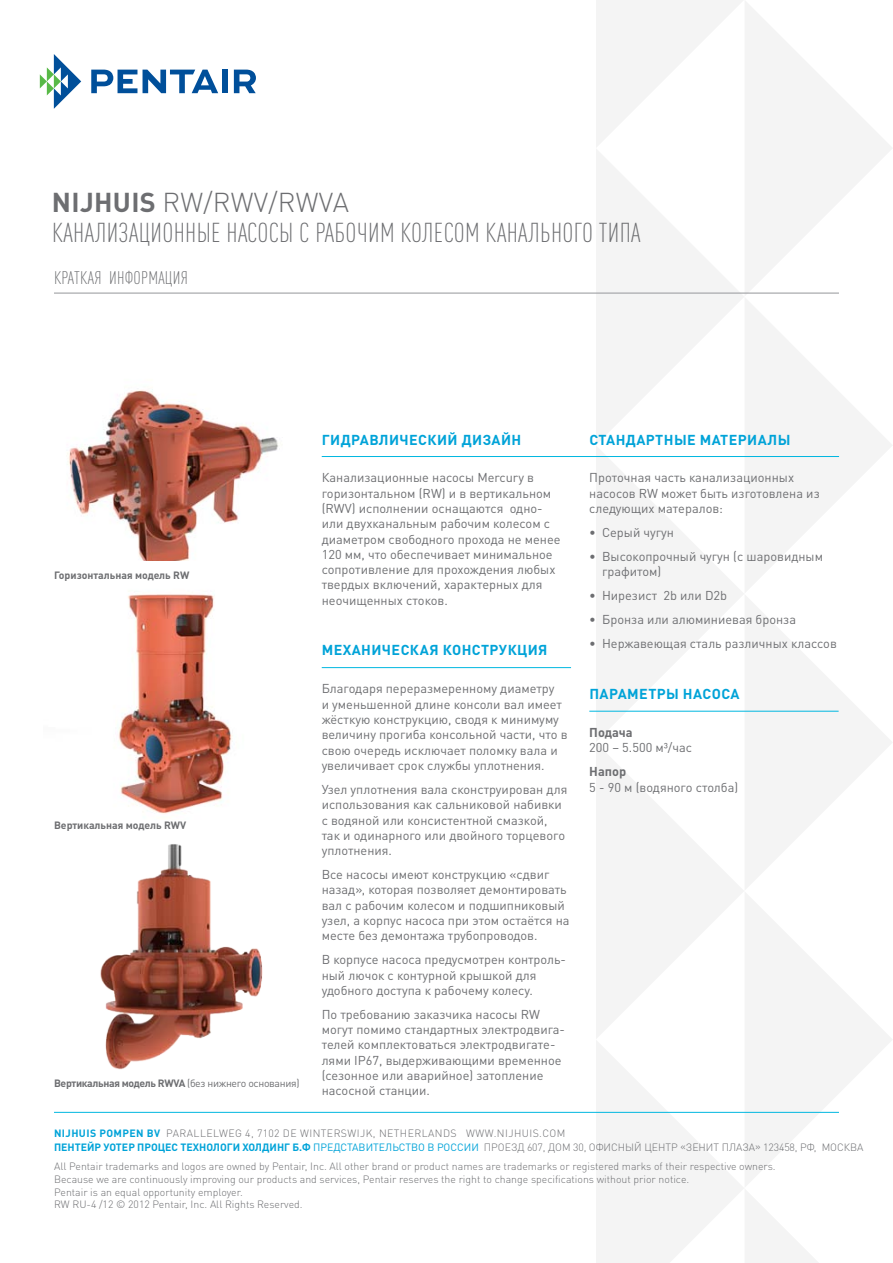
<style>
.page{position:relative;width:893px;height:1263px;background:#fff}
.page>*{position:absolute;margin:0;border:0;box-sizing:border-box;transform-origin:0 0}
.t1{font:300 condensed 27px/30px "DIN Pro";letter-spacing:.01em;color:#6d6e71}
.t2{font:300 condensed 18px "DIN Pro";letter-spacing:.01em;color:#6d6e71}
.t3{font:700 14.25px "DIN Pro";letter-spacing:.03em;color:#00a3d8}
.t4{font:12.75px/15.3px "DIN Pro";color:#6d6e71}
.t5{font:700 12.75px "DIN Pro";color:#6d6e71}
.t6{font:300 10.5px/12.8px "DIN Pro";color:#6d6e71}
.t7{font:300 10.5px/14.2px "DIN Pro";letter-spacing:.03em;color:#6d6e71}
.t8{font:700 10.5px "DIN Pro";color:#6d6e71}
.t9{font:700 10.5px "DIN Pro";letter-spacing:.04em;color:#00a3d8}
.s1{font-weight:700;font-stretch:normal}
.s2{font-stretch:normal}
.s3{font-weight:400}
.s4{font-weight:700;color:#00a3d8}
.s5{font-weight:400;color:#00a3d8}
.s6{font-weight:300;color:#6d6e71}
</style>
<div class="page">
<svg style="left:596px;top:0;width:296px;height:148px"></svg>
<svg style="left:596px;top:148px;width:296px;height:297px"></svg>
<svg style="left:596px;top:445px;width:296px;height:297px"></svg>
<svg style="left:596px;top:742px;width:296px;height:370px"></svg>
<svg style="left:596px;top:1039px;width:237px;height:224px;fill:#f4f4f4"></svg>
<hr style="left:54px;top:1112px;width:785px;height:1px;background:#00b7e0">
<svg style="left:40px;top:54px;width:41px;height:55px"></svg>
<svg style="left:91px;top:70px;width:46px;height:23px"></svg>
<svg style="left:143px;top:70px;width:75px;height:23px"></svg>
<div style="left:222px;top:70px;width:6px;height:23px;background:#004f9a"></div>
<svg style="left:234px;top:70px;width:22px;height:23px"></svg>
<hr style="left:54px;top:293px;width:785px;height:1px;background:#95979a">
<hr style="left:322px;top:456px;width:517px;height:1px;background:#00b7e0">
<hr style="left:322px;top:667px;width:249px;height:1px;background:#00b7e0">
<img style="left:67px;top:389px;width:212px;height:172px">
<img style="left:118px;top:594px;width:115px;height:220px">
<img style="left:100px;top:844px;width:163px;height:226px">
<hr style="left:589px;top:711px;width:250px;height:1px;background:#00b7e0">
<h1 class="t1" style="left:52px;top:186px;width:590px"><span class="s1">NIJHUIS</span> <span class="s2">RW/RWV/RWVA<br></span>КАНАЛИЗАЦИОННЫЕ НАСОСЫ С РАБОЧИМ КОЛЕСОМ КАНАЛЬНОГО ТИПА</h1>
<h2 class="t2" style="left:54px;top:265px;width:135px">КРАТКАЯ ИНФОРМАЦИЯ</h2>
<p class="t8" style="left:54px;top:566px;width:137px">ГОРИЗОНТАЛЬНАЯ МОДЕЛЬ RW</p>
<p class="t8" style="left:54px;top:817px;width:134px">ВЕРТИКАЛЬНАЯ МОДЕЛЬ RWV</p>
<p class="t8" style="left:54px;top:1074px;width:247px">ВЕРТИКАЛЬНАЯ МОДЕЛЬ RWVA <span class="s3">(без нижнего основания)</span></p>
<p class="t3" style="left:322px;top:428px;width:201px">ГИДРАВЛИЧЕСКИЙ ДИЗАЙН</p>
<p class="t3" style="left:589px;top:428px;width:203px">СТАНДАРТНЫЕ МАТЕРИАЛЫ</p>
<p class="t4" style="left:322px;top:469px;width:240px">Канализационные насосы Mercury в горизонтальном (RW) и в вертикальном (RWV) исполнении оснащаются одно&shy;или двухканальным рабочим колесом с диаметром свободного прохода не менее 120 мм, что обеспечивает минимальное сопротивление для прохождения любых твердых включений, характерных для неочищенных стоков.</p>
<p class="t4" style="left:589px;top:469px;width:232px">Проточная часть канализационных насосов RW может быть изготовлена из следующих матералов:</p>
<p class="t4" style="left:589px;top:523px;width:86px">• Серый чугун</p>
<p class="t4" style="left:602px;top:547px;width:223px;text-indent:-13px">• Высокопрочный чугун (с шаровидным графитом)</p>
<p class="t4" style="left:589px;top:587px;width:139px">• Нирезист 2b или D2b</p>
<p class="t4" style="left:589px;top:610px;width:208px">• Бронза или алюминиевая бронза</p>
<p class="t4" style="left:589px;top:634px;width:249px">• Нержавеющая сталь различных классов</p>
<p class="t3" style="left:322px;top:638px;width:227px">М ЕХАНИЧЕСКАЯ КОНСТРУКЦИЯ</p>
<p class="t4" style="left:322px;top:680px;width:247px">Благодаря переразмеренному диаметру<br>и уменьшенной длине консоли вал имеет жёсткую конструкцию, сводя к минимуму величину прогиба консольной части, что в свою очередь исключает поломку вала и увеличивает срок службы уплотнения.</p>
<p class="t4" style="left:322px;top:780px;width:247px">Узел уплотнения вала сконструирован для использования как сальниковой набивки с водяной или консистентной смазкой, так и одинарного или двойного торцевого уплотнения.</p>
<p class="t4" style="left:322px;top:865px;width:249px">Все насосы имеют конструкцию «сдвиг назад», которая позволяет демонтировать вал с рабочим колесом и подшипниковый узел, а корпус насоса при этом остаётся на месте без демонтажа трубопроводов.</p>
<p class="t4" style="left:322px;top:951px;width:246px">В корпусе насоса предусмотрен контроль&shy;ный лючок с контурной крышкой для удобного доступа к рабочему колесу.</p>
<p class="t4" style="left:322px;top:1005px;width:245px">По требованию заказчика насосы RW могут помимо стандартных электродвига&shy;телей комплектоваться электродвигате&shy;лями IP67, выдерживающими временное (сезонное или аварийное) затопление насосной станции.</p>
<p class="t3" style="left:589px;top:681px;width:152px">ПАРАМЕТРЫ НАСОСА</p>
<p class="t5" style="left:589px;top:722px;width:45px">ПОДАЧА</p>
<p class="t4" style="left:589px;top:739px;width:104px">200 – 5.500 м³/час</p>
<p class="t5" style="left:589px;top:761px;width:38px">НАПОР</p>
<p class="t4" style="left:589px;top:778px;width:150px">5 - 90 м (водяного столба)</p>
<p class="t7" style="left:54px;top:1125px;width:811px;text-indent:140px">llelweg 4, 7102 DE winterswijk, N ether lands WWW.nijhuis.COM<br><span class="s4">ПЕНТЕЙР УОТЕР ПРОЦЕС ТЕХНОЛОГИ ХОЛДИНГ Б.Ф</span> <span class="s5">Представительство в России</span> Проезд 607, Дом 30, Офисный центр «Зенит Плаза» 123458, РФ, М осква</p>
<p class="t6" style="left:54px;top:1159px;width:723px">All Pentair trademarks and logos are owned by Pentair, I nc. All other brand or product names are trademarks or registered marks of their respective owners.<br>Because we are continuously improving our products and services, Pentair reserves the right to change specifications without prior notice.<br>Pentair is an equal opportunity employer.<br>RW RU -4 /12 © 2012 Pentair, I nc. All Rights Reserved.</p>
<p class="t9" style="left:54px;top:1124px;width:127px">NIJHUIS POMPEN BV <span class="s6">Para</span></p>
</div>
